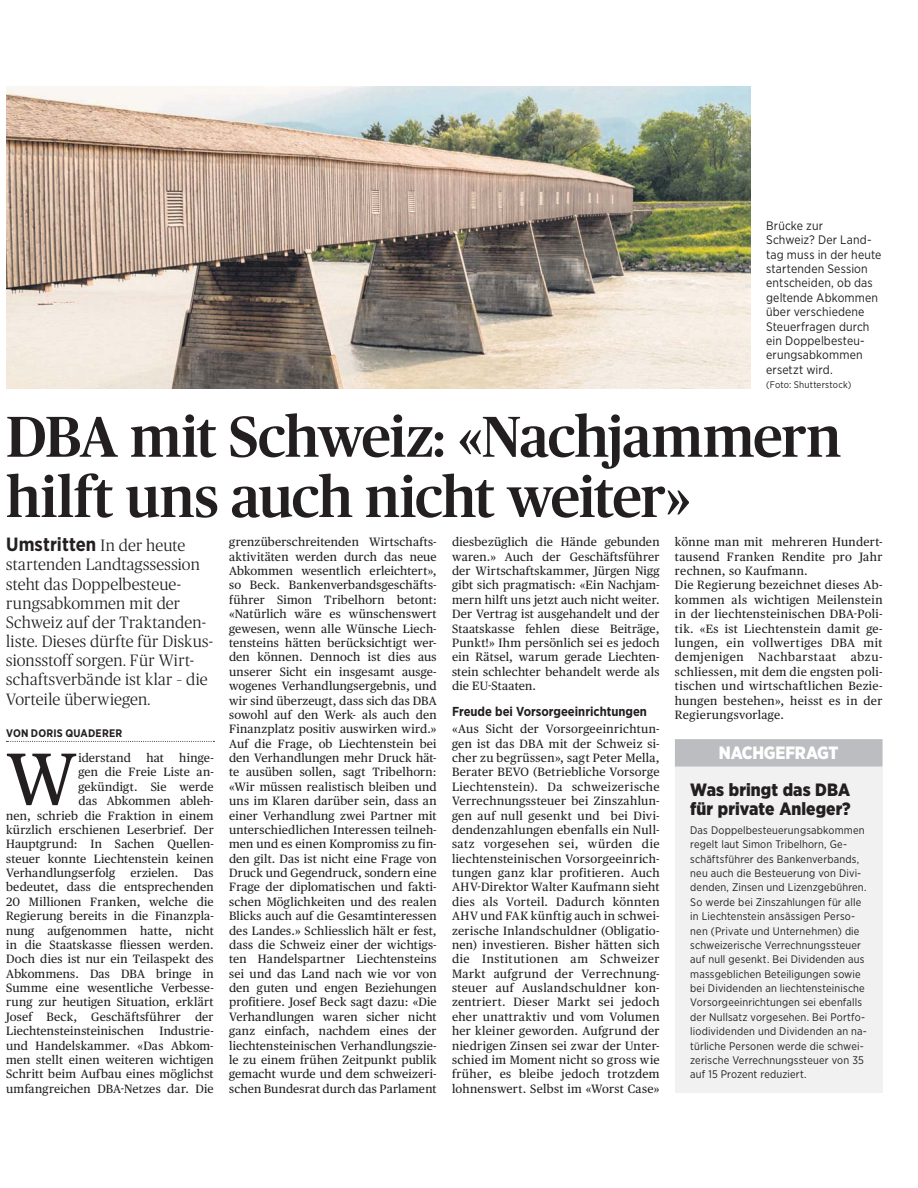
<style>
.page{position:relative;width:918px;height:1188px;background:#fff}
.page>*{position:absolute;margin:0;border:0;box-sizing:border-box;transform-origin:0 0}
.t1{font:74.25px "Publico Text";color:#231f20}
.t2{font:500 57.45px/60.3px "Publico";letter-spacing:-.02em;color:#231f20}
.t3{font:700 19.2px "Gotham Narrow";letter-spacing:.005em;color:#231f20}
.t4{font:900 17.85px/19.2px "Gotham Narrow";letter-spacing:.005em;color:#231f20}
.t5{font:900 17.85px "Gotham Narrow";letter-spacing:-.015em;color:#fff}
.t6{font:300 16.5px/19.2px "Publico";letter-spacing:.02em;color:#231f20}
.t7{font:700 13.05px "Gotham Narrow";color:#231f20}
.t8{font:12.3px/14.4px "Gotham Narrow";letter-spacing:.01em;color:#231f20}
.t9{font:12px/14.4px "Publico Text";letter-spacing:.025em;color:#231f20;text-align:justify}
.t10{font:10.95px/14.4px "Gotham Narrow";letter-spacing:.015em;color:#231f20}
.t11{font:700 10.95px "Gotham Narrow";letter-spacing:.02em;color:#231f20}
.t12{font:9.6px "Gotham Narrow";letter-spacing:.015em;color:#231f20}
.s1{font-family:"Publico";font-weight:300;font-size:16.5px}
</style>
<div class="page">
<svg style="left:7px;top:741px;width:207px;height:1px"></svg>
<div style="left:675px;top:739px;width:207px;height:354px;background:#f1f1f2"></div>
<div style="left:675px;top:739px;width:207px;height:27px;background:#bbbdc0"></div>
<img style="left:6px;top:86px;width:744px;height:302px">
<p class="t8" style="left:766px;top:219px;width:117px">Brücke zur<br>Schweiz? Der Land&shy;tag muss in der heute startenden Session entscheiden, ob das geltende Abkommen über verschiedene<br>Steuerfragen durch ein Doppelbesteu&shy;erungsabkommen ersetzt wird.</p>
<p class="t12" style="left:766px;top:381px;width:87px">(Foto: Shutterstock)</p>
<h2 class="t2" style="left:6px;top:411px;width:837px">DBA mit Schweiz: «Nachjammern hilft uns auch nicht weiter»</h2>
<h3 class="t3" style="left:6px;top:538px;width:181px">Umstritten <span class="s1">In der heute</span></h3>
<h3 class="t6" style="left:6px;top:556px;width:209px">startenden Landtagssession steht das Doppelbesteue&shy;rungsabkommen mit der<br>Schweiz auf der Traktanden&shy;liste. Dieses dürfte für Diskus&shy;sionsstoff sorgen. Für Wirt&shy;schaftsverbände ist klar – die<br>Vorteile überwiegen.</h3>
<p class="t11" style="left:6px;top:729px;width:118px">VON DORIS QUADERER</p>
<h1 class="t1" style="left:6px;top:747px;width:72px">W</h1>
<p class="t9" style="left:78px;top:752px;width:54px">iderstand</p>
<p class="t9" style="left:146px;top:752px;width:19px">hat</p>
<p class="t9" style="left:179px;top:752px;width:36px">hinge-</p>
<p class="t9" style="left:229px;top:536px;width:209px">grenzüberschreitenden Wirtschafts&shy;aktivitäten werden durch das neue Abkommen wesentlich erleichtert», so Beck. Bankenverbandsgeschäfts&shy;führer Simon Tribelhorn betont: «Natürlich wäre es wünschenswert gewesen, wenn alle Wünsche Liech&shy;tensteins hätten berücksichtigt wer&shy;den können. Dennoch ist dies aus unserer Sicht ein insgesamt ausge&shy;wogenes Verhandlungsergebnis, und wir sind überzeugt, dass sich das DBA sowohl auf den Werk- als auch den Finanzplatz positiv auswirken wird.» Auf die Frage, ob Liechtenstein bei den Verhandlungen mehr Druck hät&shy;te ausüben sollen, sagt Tribelhorn: «Wir müssen realistisch bleiben und uns im Klaren darüber sein, dass an einer Verhandlung zwei Partner mit unterschiedlichen Interessen teilneh&shy;men und es einen Kompromiss zu fin&shy;den gilt. Das ist nicht eine Frage von Druck und Gegendruck, sondern eine Frage der diplomatischen und fakti&shy;schen Möglichkeiten und des realen Blicks auch auf die Gesamtinteressen des Landes.» Schliesslich hält er fest, dass die Schweiz einer der wichtigs&shy;ten Handelspartner Liechtensteins sei und das Land nach wie vor von den guten und engen Beziehungen profitiere. Josef Beck sagt dazu: «Die Verhandlungen waren sicher nicht ganz einfach, nachdem eines der liechtensteinischen Verhandlungszie&shy;le zu einem frühen Zeitpunkt publik gemacht wurde und dem schweizeri&shy;schen Bundesrat durch das Parlament</p>
<p class="t9" style="left:452px;top:536px;width:209px">diesbezüglich die Hände gebunden waren.» Auch der Geschäftsführer der Wirtschaftskammer, Jürgen Nigg gibt sich pragmatisch: «Ein Nachjam&shy;mern hilft uns jetzt auch nicht weiter.<br>Der Vertrag ist ausgehandelt und der Staatskasse fehlen diese Beiträge, Punkt!» Ihm persönlich sei es jedoch ein Rätsel, warum gerade Liechten&shy;stein schlechter behandelt werde als die EU-Staaten.</p>
<p class="t9" style="left:675px;top:536px;width:209px;text-align:left">könne man mit mehreren Hundert&shy;tausend Franken Rendite pro Jahr rechnen, so Kaufmann.<br>Die Regierung bezeichnet dieses Ab&shy;kommen als wichtigen Meilenstein in der liechtensteinischen DBA-Poli&shy;tik. «Es ist Liechtenstein damit ge&shy;lungen, ein vollwertiges DBA mit demjenigen Nachbarstaat abzu&shy;schliessen, mit dem die engsten poli&shy;tischen und wirtschaftlichen Bezie&shy;hungen bestehen», heisst es in der Regierungsvorlage.</p>
<h3 class="t5" style="left:719px;top:746px;width:121px">NACHGEFRAGT</h3>
<h3 class="t4" style="left:690px;top:781px;width:162px">Was bringt das DBA für private Anleger?</h3>
<p class="t10" style="left:690px;top:823px;width:178px">Das Doppelbesteuerungsabkommen regelt laut Simon Tribelhorn, Ge&shy;schäftsführer des Bankenverbands, neu auch die Besteuerung von Divi&shy;denden, Zinsen und Lizenzgebühren.<br>So werde bei Zinszahlungen für alle in Liechtenstein ansässigen Perso&shy;nen (Private und Unternehmen) die schweizerische Verrechnungssteuer auf null gesenkt. Bei Dividenden aus massgeblichen Beteiligungen sowie bei Dividenden an liechtensteinische Vorsorgeeinrichtungen sei ebenfalls der Nullsatz vorgesehen. Bei Portfo&shy;liodividenden und Dividenden an na&shy;türliche Personen werde die schwei&shy;zerische Verrechnungssteuer von 35 auf 15 Prozent reduziert.</p>
<p class="t7" style="left:452px;top:707px;width:196px">Freude bei Vorsorgeeinrichtungen</p>
<p class="t9" style="left:452px;top:723px;width:209px">«Aus Sicht der Vorsorgeeinrichtun&shy;gen ist das DBA mit der Schweiz si&shy;cher zu begrüssen», sagt Peter Mella, Berater BEVO (Betriebliche Vorsorge Liechtenstein). Da schweizerische Verrechnungssteuer bei Zinszahlun&shy;gen auf null gesenkt und bei Divi&shy;dendenzahlungen ebenfalls ein Null&shy;satz vorgesehen sei, würden die liechtensteinischen Vorsorgeeinrich&shy;tungen ganz klar profitieren. Auch AHV-Direktor Walter Kaufmann sieht dies als Vorteil. Dadurch könnten AHV und FAK künftig auch in schwei&shy;zerische Inlandschuldner (Obligatio&shy;nen) investieren. Bisher hätten sich die Institutionen am Schweizer Markt aufgrund der Verrechnung&shy;steuer auf Auslandschuldner kon&shy;zentriert. Dieser Markt sei jedoch eher unattraktiv und vom Volumen her kleiner geworden. Aufgrund der niedrigen Zinsen sei zwar der Unter&shy;schied im Moment nicht so gross wie früher, es bleibe jedoch trotzdem lohnenswert. Selbst im «Worst Case»</p>
<p class="t9" style="left:78px;top:766px;width:137px">gen die Freie Liste an-</p>
<p class="t9" style="left:78px;top:780px;width:137px">gekündigt. Sie werde</p>
<p class="t9" style="left:78px;top:795px;width:137px">das Abkommen ableh-</p>
<p class="t9" style="left:6px;top:809px;width:209px">nen, schrieb die Fraktion in einem</p>
<p class="t9" style="left:6px;top:823px;width:209px">kürzlich erschienen Leserbrief. Der</p>
<p class="t9" style="left:6px;top:838px;width:209px">Hauptgrund: In Sachen Quellen-</p>
<p class="t9" style="left:6px;top:852px;width:209px">steuer konnte Liechtenstein keinen</p>
<p class="t9" style="left:6px;top:867px;width:111px">Verhandlungserfolg</p>
<p class="t9" style="left:130px;top:867px;width:49px">erzielen.</p>
<p class="t9" style="left:6px;top:867px;width:209px;text-indent:188px">Das bedeutet, dass die entsprechenden 20 Millionen Franken, welche die Regierung bereits in die Finanzpla&shy;nung aufgenommen hatte, nicht in die Staatskasse fliessen werden.<br>Doch dies ist nur ein Teilaspekt des Abkommens. Das DBA bringe in Summe eine wesentliche Verbesse&shy;rung zur heutigen Situation, erklärt Josef Beck, Geschäftsführer der Liechtensteinsteinischen</p>
<p class="t9" style="left:6px;top:1025px;width:209px;text-indent:153px">Industrie&shy;und Handelskammer. «Das Abkom&shy;men stellt einen weiteren wichtigen Schritt beim Aufbau eines möglichst umfangreichen DBA-Netzes dar. Die</p>
</div>
